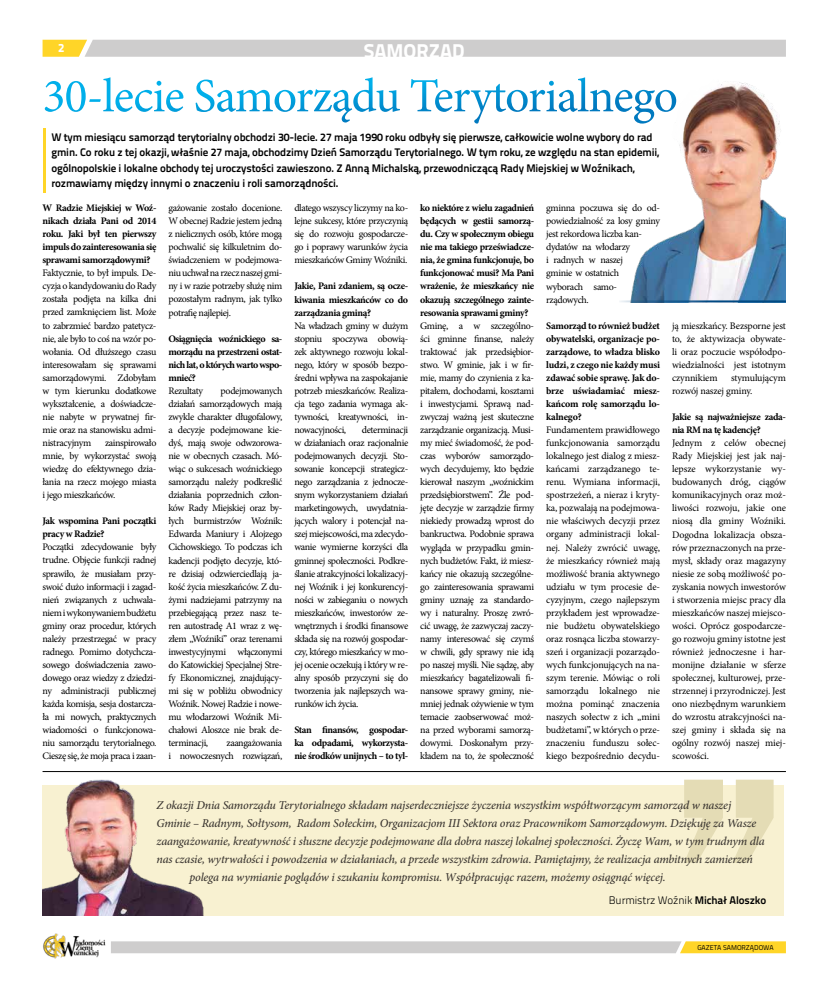
<style>
.page{position:relative;width:820px;height:993px;background:#fff}
.page>*{position:absolute;margin:0;border:0;box-sizing:border-box;transform-origin:0 0}
.t1{font:20px "Titillium Text 22 L 999 wt";color:#fff}
.t2{font:italic 500 12px "Minion Pro";letter-spacing:-.015em;color:#39342f}
.t3{font:12px "Titillium Text 22 L 999 wt";color:#fff}
.t4{font:11px/15px "Titillium Text 22 L 800 wt";letter-spacing:-.01em;color:#000}
.t5{font:11px "Titillium Text 22 L 250 wt";letter-spacing:-.01em;color:#000}
.t6{font:10px/13px "Minion Pro";letter-spacing:-.035em;color:#000;text-align:justify}
.t7{font:700 10px/13px "Minion Pro";letter-spacing:-.035em;color:#000;text-align:justify}
.t8{font:10px/13px "Minion Pro";letter-spacing:-.015em;color:#000}
.t9{font:7px "Titillium Text 22 L 400 wt";color:#000}
.s1{font-family:"Titillium Text 22 L 800 wt"}
</style>
<div class="page">
<img style="left:43px;top:933px;width:63px;height:24px">
<svg style="left:111px;top:941px;width:674px;height:11px;background:#d7d0b6"></svg>
<svg style="left:43px;top:40px;width:742px;height:17px;background:#d1cec5"></svg>
<hr style="left:44px;top:129px;width:2px;height:64px;background:#ffd528">
<svg style="left:45px;top:77px;width:543px;height:46px"></svg>
<img style="left:608px;top:82px;width:177px;height:218px">
<hr style="left:618px;top:300px;width:167px;height:2px;background:#004982">
<div style="left:43px;top:784px;width:741px;height:131px;background:#f8f1d1"></div>
<svg style="left:684px;top:779px;width:89px;height:83px"></svg>
<img style="left:43px;top:779px;width:177px;height:136px">
<hr style="left:43px;top:771px;width:742px;height:1px;background:#000">
<p class="t3" style="left:58px;top:39px;width:8px">2</p>
<h1 class="t1" style="left:363px;top:35px;width:102px">SAMORZĄD</h1>
<p class="t4" style="left:51px;top:129px;width:609px">W tym miesiącu samorząd terytorialny obchodzi 30-lecie. 27 maja 1990 roku odbyły się pierwsze, całkowicie wolne wybory do rad gmin. Co roku z tej okazji, właśnie 27 maja, obchodzimy Dzień Samorządu Terytorialnego. W tym roku, ze względu na stan epidemii, ogólnopolskie i lokalne obchody tej uroczystości zawieszono. Z Anną Michalską, przewodniczącą Rady Miejskiej w Woźnikach, rozmawiamy między innymi o znaczeniu i roli samorządności.</p>
<p class="t7" style="left:43px;top:201px;width:115px">W Radzie Miejskiej w Woź&shy;nikach działa Pani od 2014 roku. Jaki był ten pierwszy impuls do zainteresowania się sprawami samorządowymi?</p>
<p class="t6" style="left:43px;top:266px;width:115px">Faktycznie, to był impuls. De&shy;cyzja o kandydowaniu do Rady została podjęta na kilka dni przed zamknięciem list. Może to zabrzmieć bardzo patetycz&shy;nie, ale było to coś na wzór po&shy;wołania. Od dłuższego czasu interesowałam się sprawami samorządowymi. Zdobyłam w tym kierunku dodatkowe wykształcenie, a doświadcze&shy;nie nabyte w prywatnej fir&shy;mie oraz na stanowisku admi&shy;nistracyjnym</p>
<p class="t6" style="left:43px;top:436px;width:115px;text-indent:62px">zainspirowało mnie, by wykorzystać swoją wiedzę do efektywnego dzia&shy;łania na rzecz mojego miasta i jego mieszkańców.</p>
<p class="t7" style="left:43px;top:514px;width:115px">Jak wspomina Pani początki pracy w Radzie?</p>
<p class="t6" style="left:43px;top:540px;width:116px">Początki zdecydowanie były trudne. Objęcie funkcji radnej sprawiło, że musiałam przy&shy;swoić dużo informacji i zagad&shy;nień związanych z uchwala&shy;niem i wykonywaniem budżetu gminy oraz procedur, których należy przestrzegać w pracy radnego. Pomimo dotychcza&shy;sowego doświadczenia zawo&shy;dowego oraz wiedzy z dziedzi&shy;ny administracji publicznej każda komisja, sesja dostarcza&shy;ła mi nowych, praktycznych wiadomości o funkcjonowa&shy;niu samorządu terytorialnego.<br>Cieszę się, że moja praca i zaan-</p>
<p class="t6" style="left:168px;top:201px;width:115px">gażowanie zostało docenione.<br>W obecnej Radzie jestem jedną z nielicznych osób, które mogą pochwalić się kilkuletnim do&shy;świadczeniem w podejmowa&shy;niu uchwał na rzecz naszej gmi&shy;ny i w razie potrzeby służę nim pozostałym radnym, jak tylko potrafię najlepiej.</p>
<p class="t7" style="left:168px;top:332px;width:115px">Osiągnięcia woźnickiego sa&shy;morządu na przestrzeni ostat&shy;nich lat, o których warto wspo&shy;mnieć?</p>
<p class="t6" style="left:168px;top:384px;width:36px">Rezultaty</p>
<p class="t6" style="left:168px;top:384px;width:115px;text-indent:52px">podejmowanych działań samorządowych mają zwykle charakter długofalowy, a decyzje podejmowane kie&shy;dyś, mają swoje odwzorowa&shy;nie w obecnych czasach. Mó&shy;wiąc o sukcesach woźnickiego samorządu należy podkreślić działania poprzednich człon&shy;ków Rady Miejskiej oraz by&shy;łych burmistrzów Woźnik:<br>Edwarda Maniury i Alojzego Cichowskiego. To podczas ich kadencji podjęto decyzje, któ&shy;re dzisiaj odzwierciedlają ja&shy;kość życia mieszkańców. Z du&shy;żymi nadziejami patrzymy na przebiegającą przez nasz te&shy;ren autostradę A1 wraz z wę&shy;złem „Woźniki” oraz terenami inwestycyjnymi włączonymi do Katowickiej Specjalnej Stre&shy;fy Ekonomicznej, znajdujący&shy;mi się w pobliżu obwodnicy Woźnik. Nowej Radzie i nowe&shy;mu włodarzowi Woźnik Mi&shy;chałowi Aloszce nie brak de&shy;terminacji,</p>
<p class="t6" style="left:168px;top:736px;width:115px;text-align:right">zaangażowania<br>i nowoczesnych rozwiązań,</p>
<p class="t6" style="left:294px;top:201px;width:115px">dlatego wszyscy liczymy na ko&shy;lejne sukcesy, które przyczynią się do rozwoju gospodarcze&shy;go i poprawy warunków życia mieszkańców Gminy Woźniki.</p>
<p class="t7" style="left:294px;top:279px;width:115px">Jakie, Pani zdaniem, są ocze&shy;kiwania mieszkańców co do zarządzania gminą?</p>
<p class="t6" style="left:294px;top:319px;width:115px">Na władzach gminy w dużym stopniu spoczywa obowią&shy;zek aktywnego rozwoju lokal&shy;nego, który w sposób bezpo&shy;średni wpływa na zaspokajanie potrzeb mieszkańców. Realiza&shy;cja tego zadania wymaga ak&shy;tywności, kreatywności, in&shy;nowacyjności,</p>
<p class="t6" style="left:294px;top:423px;width:115px;text-indent:67px">determinacji w działaniach oraz racjonalnie podejmowanych decyzji. Sto&shy;sowanie koncepcji strategicz&shy;nego zarządzania z jednocze&shy;snym wykorzystaniem działań marketingowych, uwydatnia&shy;jących walory i potencjał na&shy;szej miejscowości, ma zdecydo&shy;wanie wymierne korzyści dla gminnej społeczności. Podkre&shy;ślanie atrakcyjności lokalizacyj&shy;nej Woźnik i jej konkurencyj&shy;ności w zabieganiu o nowych mieszkańców, inwestorów ze&shy;wnętrznych i środki finansowe składa się na rozwój gospodar&shy;czy, którego mieszkańcy w mo&shy;jej ocenie oczekują i który w re&shy;alny sposób przyczyni się do tworzenia jak najlepszych wa&shy;runków ich życia.</p>
<p class="t7" style="left:294px;top:723px;width:115px">Stan finansów, gospodar&shy;ka odpadami, wykorzysta&shy;nie środków unijnych – to tyl-</p>
<p class="t7" style="left:420px;top:201px;width:115px">ko niektóre z wielu zagadnień będących w gestii samorzą&shy;du. Czy w społecznym obiegu nie ma takiego przeświadcze&shy;nia, że gmina funkcjonuje, bo funkcjonować musi? Ma Pani wrażenie, że mieszkańcy nie okazują szczególnego zainte&shy;resowania sprawami gminy?</p>
<p class="t6" style="left:420px;top:319px;width:115px">Gminę, a w szczególno&shy;ści gminne finanse, należy traktować jak przedsiębior&shy;stwo. W gminie, jak i w fir&shy;mie, mamy do czynienia z ka&shy;pitałem, dochodami, kosztami i inwestycjami. Sprawą nad&shy;zwyczaj ważną jest skuteczne zarządzanie organizacją. Musi&shy;my mieć świadomość, że pod&shy;czas wyborów samorządo&shy;wych decydujemy, kto będzie kierował naszym „woźnickim przedsiębiorstwem”. Źle pod&shy;jęte decyzje w zarządzie firmy niekiedy prowadzą wprost do bankructwa. Podobnie sprawa wygląda w przypadku gmin&shy;nych budżetów. Fakt, iż miesz&shy;kańcy nie okazują szczególne&shy;go zainteresowania sprawami gminy uznaję za standardo&shy;wy i naturalny. Proszę zwró&shy;cić uwagę, że zazwyczaj zaczy&shy;namy interesować się czymś w chwili, gdy sprawy nie idą po naszej myśli. Nie sądzę, aby mieszkańcy bagatelizowali fi&shy;nansowe sprawy gminy, nie&shy;mniej jednak ożywienie w tym temacie zaobserwować moż&shy;na przed wyborami samorzą&shy;dowymi. Doskonałym przy&shy;kładem na to, że społeczność</p>
<p class="t6" style="left:546px;top:201px;width:115px;text-align:left">gminna poczuwa się do od&shy;powiedzialność za losy gminy jest rekordowa liczba kan&shy;dydatów na włodarzy<br>i radnych w naszej<br>gminie w ostatnich<br>wyborach samo&shy;rządowych.</p>
<p class="t7" style="left:546px;top:319px;width:115px">Samorząd to również budżet obywatelski, organizacje po&shy;zarządowe, to władza blisko ludzi, z czego nie każdy musi zdawać sobie sprawę. Jak do&shy;brze uświadamiać miesz&shy;kańcom rolę samorządu lo&shy;kalnego?</p>
<p class="t6" style="left:546px;top:423px;width:115px">Fundamentem prawidłowego funkcjonowania samorządu lokalnego jest dialog z miesz&shy;kańcami zarządzanego te&shy;renu. Wymiana informacji, spostrzeżeń, a nieraz i kryty&shy;ka, pozwalają na podejmowa&shy;nie właściwych decyzji przez organy administracji lokal&shy;nej. Należy zwrócić uwagę, że mieszkańcy również mają możliwość brania aktywnego udziału w tym procesie de&shy;cyzyjnym, czego najlepszym przykładem jest wprowadze&shy;nie budżetu obywatelskiego oraz rosnąca liczba stowarzy&shy;szeń i organizacji pozarządo&shy;wych funkcjonujących na na&shy;szym terenie. Mówiąc o roli samorządu lokalnego nie można pominąć znaczenia naszych sołectw z ich „mini budżetami”, w których o prze&shy;znaczeniu funduszu sołec&shy;kiego bezpośrednio decydu-</p>
<p class="t6" style="left:671px;top:319px;width:115px">ją mieszkańcy. Bezsporne jest to, że aktywizacja obywate&shy;li oraz poczucie współodpo&shy;wiedzialności jest istotnym czynnikiem</p>
<p class="t8" style="left:671px;top:371px;width:115px;text-indent:59px">stymulującym rozwój naszej gminy.</p>
<p class="t7" style="left:671px;top:410px;width:115px">Jakie są najważniejsze zada&shy;nia RM na tę kadencję?</p>
<p class="t6" style="left:671px;top:436px;width:116px">Jednym z celów obecnej Rady Miejskiej jest jak naj&shy;lepsze wykorzystanie wy&shy;budowanych dróg, ciągów komunikacyjnych oraz moż&shy;liwości rozwoju, jakie one niosą dla gminy Woźniki.<br>Dogodna lokalizacja obsza&shy;rów przeznaczonych na prze&shy;mysł, składy oraz magazyny niesie ze sobą możliwość po&shy;zyskania nowych inwestorów i stworzenia miejsc pracy dla mieszkańców naszej miejsco&shy;wości. Oprócz gospodarcze&shy;go rozwoju gminy istotne jest również jednoczesne i har&shy;monijne działanie w sferze społecznej, kulturowej, prze&shy;strzennej i przyrodniczej. Jest ono niezbędnym warunkiem do wzrostu atrakcyjności na&shy;szej gminy i składa się na ogólny rozwój naszej miej&shy;scowości.</p>
<p class="t2" style="left:156px;top:797px;width:576px">Z okazji Dnia Samorządu Terytorialnego składam najserdeczniejsze życzenia wszystkim współtworzącym samorząd w naszej</p>
<p class="t2" style="left:156px;top:815px;width:601px">Gminie – Radnym, Sołtysom, Radom Sołeckim, Organizacjom III Sektora oraz Pracownikom Samorządowym. Dziękuję za Wasze</p>
<p class="t2" style="left:156px;top:833px;width:609px">zaangażowanie, kreatywność i słuszne decyzje podejmowane dla dobra naszej lokalnej społeczności. Życzę Wam, w tym trudnym dla</p>
<p class="t2" style="left:156px;top:851px;width:598px">nas czasie, wytrwałości i powodzenia w działaniach, a przede wszystkim zdrowia. Pamiętajmy, że realizacja ambitnych zamierzeń</p>
<p class="t2" style="left:189px;top:869px;width:477px">polega na wymianie poglądów i szukaniu kompromisu. Współpracując razem, możemy osiągnąć więcej.</p>
<p class="t5" style="left:608px;top:891px;width:159px">Burmistrz Woźnik <span class="s1">Michał Aloszko</span></p>
<p class="t9" style="left:697px;top:941px;width:78px">GAZETA SAMORZĄDOWA</p>
</div>
